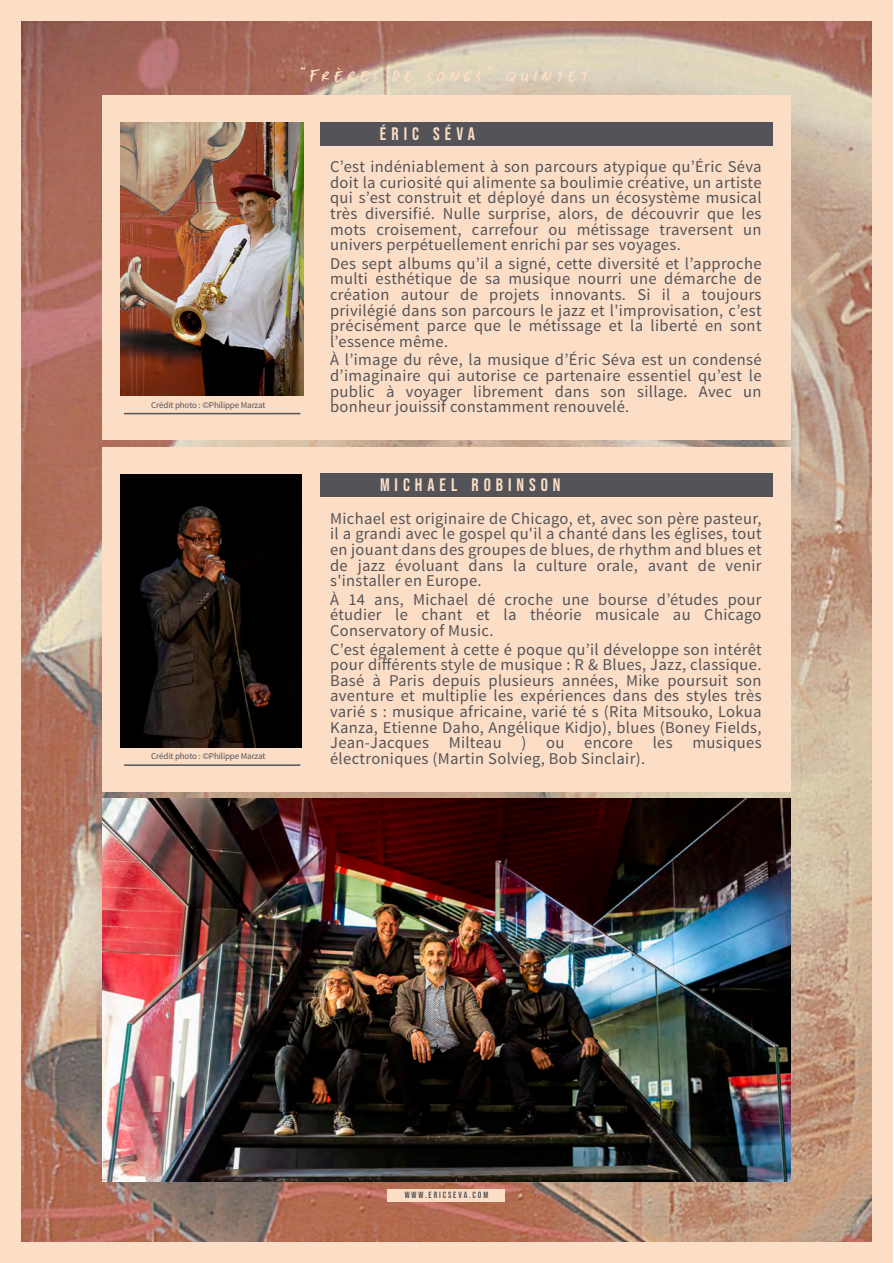
<style>
.page{position:relative;width:894px;height:1263px;background:#fff}
.page>*{position:absolute;margin:0;border:0;box-sizing:border-box;transform-origin:0 0}
.t1{font:24px "TF Handwriting";letter-spacing:.2em;color:#fcdec6}
.t2{font:18px "Bebas Neue";letter-spacing:.275em;color:#fcdec6}
.t3{font:16.5px/15.6px "Source Sans Pro";letter-spacing:.02em;color:#545358;text-align:justify}
.t4{font:9px "Source Sans Pro";letter-spacing:-.015em;color:#545358}
.t5{font:9px "Bebas Neue";letter-spacing:.205em;color:#545358}
</style>
<div class="page">
<div style="left:0;top:0;width:893px;height:1263px;background:#fcdec6"></div>
<img style="left:21px;top:21px;width:851px;height:1221px">
<div style="left:102px;top:96px;width:689px;height:344px;background:#fcdec6"></div>
<div style="left:320px;top:122px;width:452px;height:24px;background:#545358"></div>
<hr style="left:124px;top:413px;width:176px;height:1px;background:#545358">
<img style="left:121px;top:123px;width:182px;height:273px">
<div style="left:102px;top:447px;width:689px;height:344px;background:#fcdec6"></div>
<div style="left:320px;top:473px;width:452px;height:24px;background:#545358"></div>
<hr style="left:124px;top:764px;width:176px;height:2px;background:#545358">
<img style="left:121px;top:474px;width:181px;height:273px">
<div style="left:387px;top:1189px;width:118px;height:13px;background:#fcdec6"></div>
<img style="left:102px;top:799px;width:689px;height:382px">
<p class="t4" style="left:151px;top:401px;width:116px">Crédit photo : ©Philippe Marzat</p>
<p class="t4" style="left:151px;top:753px;width:116px">Crédit photo : ©Philippe Marzat</p>
<h1 class="t1" style="left:300px;top:62px;width:290px">“Frères de songs" quintet</h1>
<p class="t2" style="left:380px;top:126px;width:96px">ÉRIC SÉVA</p>
<p class="t3" style="left:330px;top:160px;width:433px">Cʼest indéniablement à son parcours atypique quʼÉric Séva doit la curiosité qui alimente sa boulimie créative, un artiste qui s’est construit et déployé dans un écosystème musical très diversifié. Nulle surprise, alors, de découvrir que les mots croisement, carrefour ou métissage traversent un univers perpétuellement enrichi par ses voyages.</p>
<p class="t3" style="left:330px;top:257px;width:433px">Des sept albums qu’il a signé, cette diversité et l’approche multi esthétique de sa musique nourri une démarche de création autour de projets innovants. Si il a toujours privilégié dans son parcours le jazz et l'improvisation, cʼest précisément parce que le métissage et la liberté en sont lʼessence même.</p>
<p class="t3" style="left:330px;top:354px;width:433px">À lʼimage du rêve, la musique dʼÉric Séva est un condensé dʼimaginaire qui autorise ce partenaire essentiel quʼest le public à voyager librement dans son sillage. Avec un bonheur jouissif constamment renouvelé.</p>
<p class="t2" style="left:380px;top:478px;width:182px">MICHAEL ROBINSON</p>
<p class="t3" style="left:330px;top:512px;width:433px">Michael est originaire de Chicago, et, avec son père pasteur, il a grandi avec le gospel qu'il a chanté dans les églises, tout en jouant dans des groupes de blues, de rhythm and blues et de jazz évoluant dans la culture orale, avant de venir s'installer en Europe.</p>
<p class="t3" style="left:330px;top:593px;width:433px">À 14 ans, Michael dé croche une bourse d’études pour étudier le chant et la théorie musicale au Chicago Conservatory of Music.</p>
<p class="t3" style="left:330px;top:643px;width:433px">C’est également à cette é poque qu’il développe son intérêt pour différents style de musique : R &amp; Blues, Jazz, classique.<br>Basé à Paris depuis plusieurs années, Mike poursuit son aventure et multiplie les expériences dans des styles très varié s : musique africaine, varié té s (Rita Mitsouko, Lokua Kanza, Etienne Daho, Angélique Kidjo), blues (Boney Fields, Jean-Jacques Milteau ) ou encore les musiques électroniques (Martin Solvieg, Bob Sinclair).</p>
<p class="t5" style="left:405px;top:1192px;width:85px">WWW.ERICSEVA.COM</p>
</div>
